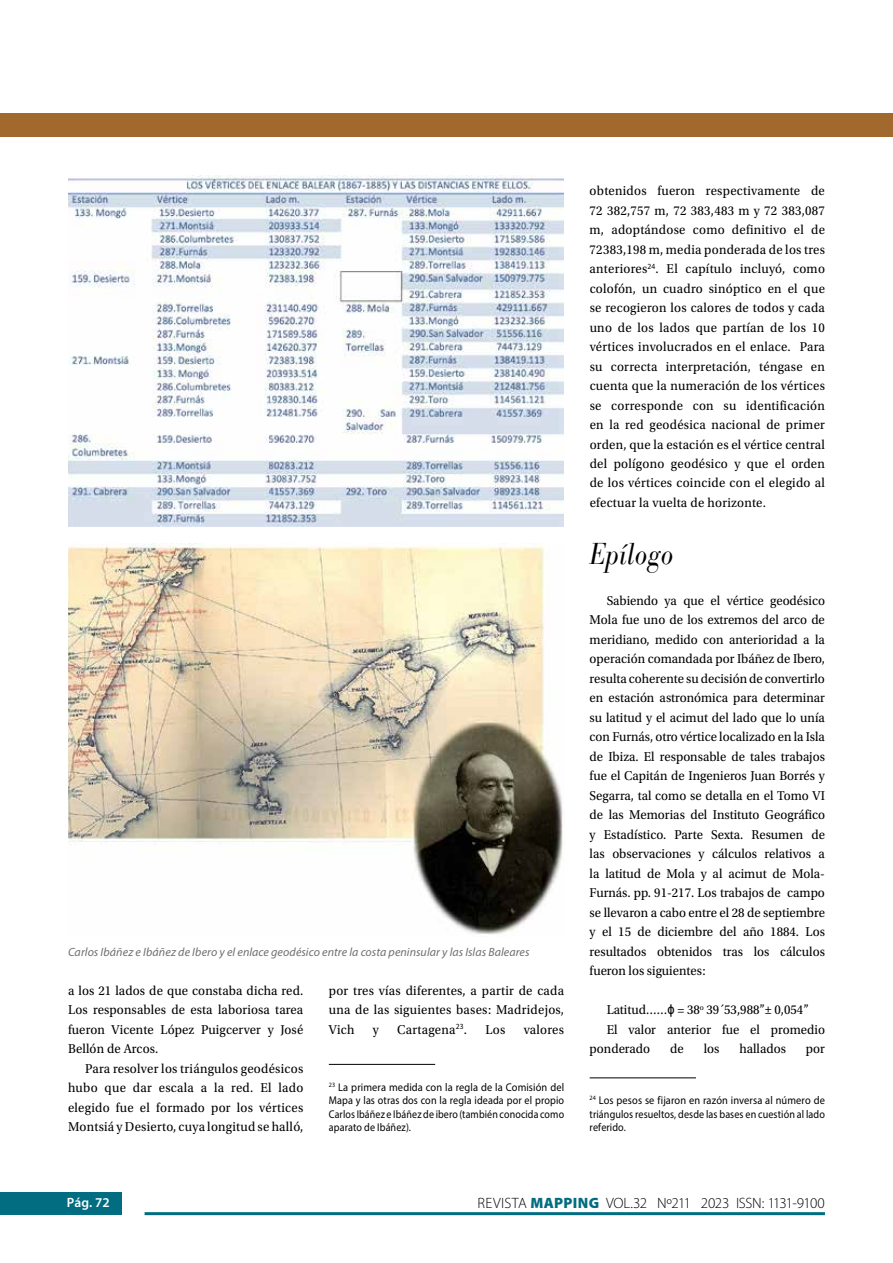
<style>
.page{position:relative;width:893px;height:1263px;background:#fff}
.page>*{position:absolute;margin:0;border:0;box-sizing:border-box;transform-origin:0 0}
.t1{font:30px "Bodoni BE Light Italic Os F";letter-spacing:.02em;color:#000;scale:.87 1}
.t2{font:300 15px "Myriad Pro";letter-spacing:-.015em;color:#000}
.t3{font:13.5px/19.5px "Utopia Std";letter-spacing:.015em;color:#000;text-align:justify;scale:.95 1}
.t4{font:600 13.5px "Myriad Pro";color:#fff}
.t5{font:italic 12px "Myriad Pro";letter-spacing:.005em;color:#706f6f}
.t6{font:11.25px/13.5px "Myriad Pro";letter-spacing:.01em;color:#000;text-align:justify;scale:.93 1}
.t7{font:11.25px/13.5px "Myriad Pro";letter-spacing:.01em;color:#000;text-align:justify;scale:.92 1}
.s1{font-family:"Arial"}
.s2{font-weight:900;color:#026d81}
</style>
<div class="page">
<div style="left:0;top:1193px;width:121px;height:22px;background:#026d81"></div>
<hr style="left:145px;top:1212px;width:680px;height:3px;background:#026d81">
<div style="left:0;top:114px;width:893px;height:23px;background:#a2692e"></div>
<hr style="left:329px;top:1064px;width:106px;height:1px;background:#000">
<hr style="left:590px;top:1077px;width:106px;height:1px;background:#000">
<img style="left:68px;top:176px;width:496px;height:350px">
<img style="left:68px;top:543px;width:495px;height:392px">
<p class="t5" style="left:68px;top:944px;width:463px">Carlos Ibáñez e Ibáñez de Ibero y el enlace geodésico entre la costa peninsular y las Islas Baleares</p>
<p class="t3" style="left:68px;top:981px;width:249px">a los 21 lados de que constaba dicha red.<br>Los responsables de esta laboriosa tarea fueron Vicente López Puigcerver y José Bellón de Arcos.</p>
<p class="t3" style="left:68px;top:1059px;width:249px;text-indent:17px">Para resolver los triángulos geodésicos hubo que dar escala a la red. El lado elegido fue el formado por los vértices Montsiá y Desierto, cuya longitud se halló,</p>
<p class="t3" style="left:329px;top:981px;width:249px">por tres vías diferentes, a partir de cada una de las siguientes bases: Madridejos, Vich</p>
<p class="t3" style="left:373px;top:1020px;width:8px">y</p>
<p class="t3" style="left:397px;top:1020px;width:75px">Cartagena<sup>23</sup>.</p>
<p class="t3" style="left:485px;top:1020px;width:22px">Los</p>
<p class="t3" style="left:524px;top:1020px;width:44px">valores</p>
<p class="t6" style="left:329px;top:1080px;width:255px"><sup>23</sup> La primera medida con la regla de la Comisión del Mapa y las otras dos con la regla ideada por el propio Carlos Ibáñez e Ibáñez de ibero (también conocida como aparato de Ibáñez).</p>
<p class="t3" style="left:590px;top:181px;width:249px">obtenidos fueron respectivamente de 72 382,757 m, 72 383,483 m y 72 383,087 m, adoptándose como definitivo el de 72383,198 m, media ponderada de los tres anteriores<sup>24</sup>. El capítulo incluyó, como colofón, un cuadro sinóptico en el que se recogieron los calores de todos y cada uno de los lados que partían de los 10 vértices involucrados en el enlace. Para su correcta interpretación, téngase en cuenta que la numeración de los vértices se corresponde con su identificación en la red geodésica nacional de primer orden, que la estación es el vértice central del polígono geodésico y que el orden de los vértices coincide con el elegido al efectuar la vuelta de horizonte.</p>
<h1 class="t1" style="left:590px;top:536px;width:98px">Epílogo</h1>
<p class="t3" style="left:590px;top:591px;width:249px;text-indent:17px">Sabiendo ya que el vértice geodésico Mola fue uno de los extremos del arco de meridiano, medido con anterioridad a la operación comandada por Ibáñez de Ibero, resulta coherente su decisión de convertirlo en estación astronómica para determinar su latitud y el acimut del lado que lo unía con Furnás, otro vértice localizado en la Isla de Ibiza. El responsable de tales trabajos fue el Capitán de Ingenieros Juan Borrés y Segarra, tal como se detalla en el Tomo VI de las Memorias del Instituto Geográfico y Estadístico. Parte Sexta. Resumen de las observaciones y cálculos relativos a la latitud de Mola y al acimut de Mola-Furnás. pp. 91-217. Los trabajos de campo se llevaron a cabo entre el 28 de septiembre y el 15 de diciembre del año 1884. Los resultados obtenidos tras los cálculos fueron los siguientes:</p>
<p class="t3" style="left:607px;top:1000px;width:214px">Latitud……<span class="s1">ϕ</span> = 38<sup>o</sup> 39´53,988”± 0,054”</p>
<p class="t3" style="left:607px;top:1020px;width:231px">El valor anterior fue el promedio</p>
<p class="t3" style="left:590px;top:1039px;width:65px">ponderado</p>
<p class="t3" style="left:670px;top:1039px;width:16px">de</p>
<p class="t3" style="left:704px;top:1039px;width:18px">los</p>
<p class="t3" style="left:739px;top:1039px;width:50px">hallados</p>
<p class="t3" style="left:806px;top:1039px;width:22px">por</p>
<p class="t7" style="left:590px;top:1093px;width:257px"><sup>24</sup> Los pesos se fijaron en razón inversa al número de triángulos resueltos, desde las bases en cuestión al lado referido.</p>
<p class="t4" style="left:67px;top:1194px;width:44px">Pág. 72</p>
<p class="t2" style="left:478px;top:1194px;width:349px">REVISTA <span class="s2">MAPPING</span> VOL.32 Nº211 2023 ISSN: 1131-9100</p>
</div>
